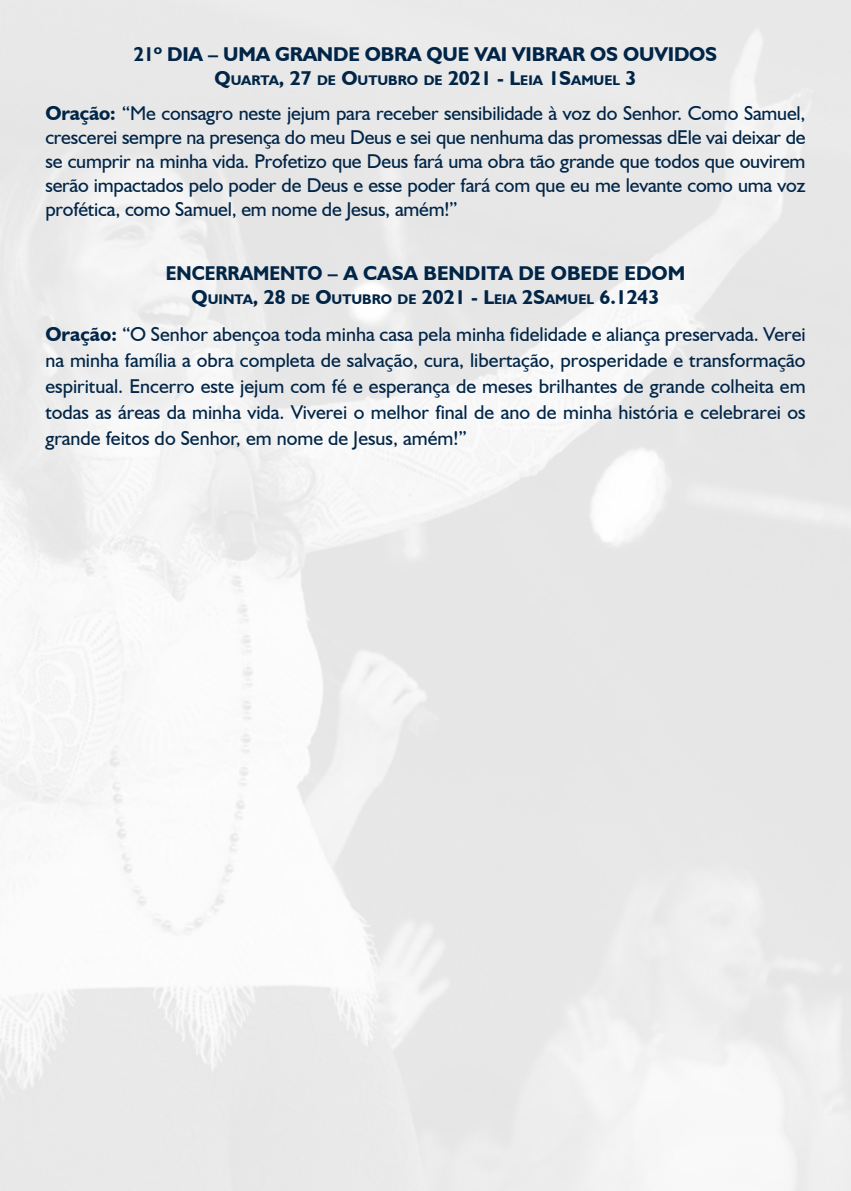
<style>
.page{position:relative;width:851px;height:1191px;background:#fff}
.page>*{position:absolute;margin:0;border:0;box-sizing:border-box;transform-origin:0 0}
.t1{font:20px/24px "Humanist 521 BT";letter-spacing:-.005em;color:#012547;text-align:justify}
.t2{font:700 20px "Humanist 521 BT";letter-spacing:-.01em;color:#012547;scale:.93 1}
.t3{font:700 14px "Humanist 521 BT";color:#012547}
.s1{font-size:20px}
.s2{font-weight:700}
</style>
<div class="page">
<p class="t2" style="left:134px;top:41px;width:628px">21º DIA – UMA GRANDE OBRA QUE VAI VIBRAR OS OUVIDOS</p>
<p class="t3" style="left:214px;top:71px;width:423px"><span class="s1">Q</span>UARTA<span class="s1">, 27</span> DE <span class="s1">O</span>UTUBRO DE <span class="s1">2021 - L</span>EIA <span class="s1">1S</span>AMUEL <span class="s1">3</span></p>
<p class="t1" style="left:45px;top:101px;width:761px"><span class="s2">Oração:</span> “Me consagro neste jejum para receber sensibilidade à voz do Senhor. Como Samuel, crescerei sempre na presença do meu Deus e sei que nenhuma das promessas dEle vai deixar de se cumprir na minha vida. Profetizo que Deus fará uma obra tão grande que todos que ouvirem serão impactados pelo poder de Deus e esse poder fará com que eu me levante como uma voz profética, como Samuel, em nome de Jesus, amém!”</p>
<p class="t2" style="left:166px;top:260px;width:560px">ENCERRAMENTO – A CASA BENDITA DE OBEDE EDOM</p>
<p class="t3" style="left:191px;top:290px;width:469px"><span class="s1">Q</span>UINTA<span class="s1">, 28</span> DE <span class="s1">O</span>UTUBRO DE <span class="s1">2021 - L</span>EIA <span class="s1">2S</span>AMUEL <span class="s1">6.1243</span></p>
<p class="t1" style="left:45px;top:321px;width:761px;line-height:26px"><span class="s2">Oração:</span> “O Senhor abençoa toda minha casa pela minha fidelidade e aliança preservada. Verei na minha família a obra completa de salvação, cura, libertação, prosperidade e transformação espiritual. Encerro este jejum com fé e esperança de meses brilhantes de grande colheita em todas as áreas da minha vida. Viverei o melhor final de ano de minha história e celebrarei os grande feitos do Senhor, em nome de Jesus, amém!”</p>
</div>
